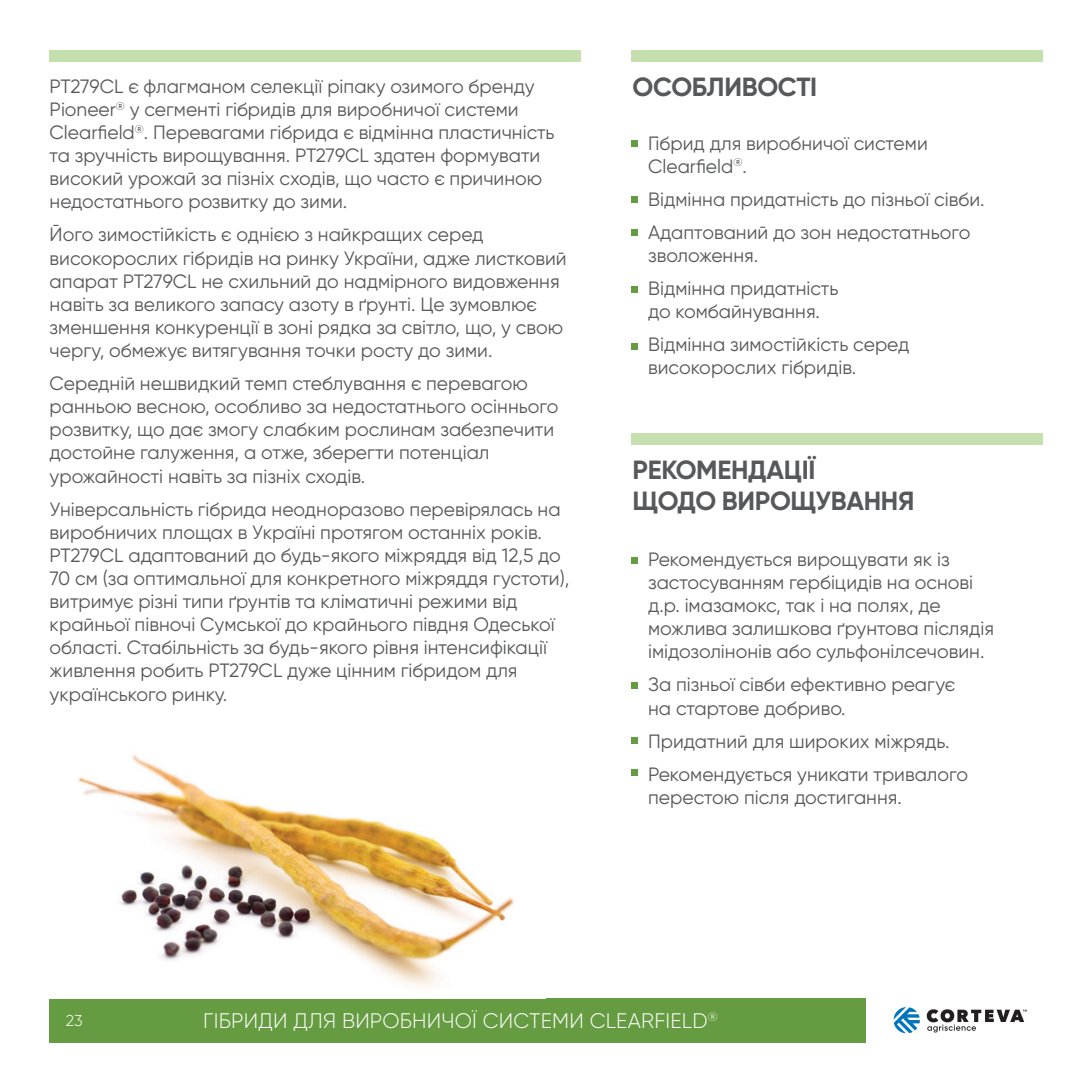
<style>
.page{position:relative;width:1092px;height:1092px;background:#fff}
.page>*{position:absolute;margin:0;border:0;box-sizing:border-box;transform-origin:0 0}
.t1{font:700 26.25px/31.5px "Gilroy";letter-spacing:-.01em;color:#57585a}
.t2{font:300 21px "Gilroy";letter-spacing:.01em;color:#fff}
.t3{font:19.25px/23.1px "Gilroy";color:#57585a}
.t4{font:300 15.75px "Gilroy";color:#fff}
</style>
<div class="page">
<div style="left:50px;top:997px;width:816px;height:45px;background:#669c41"></div>
<svg style="left:893px;top:1007px;width:26px;height:26px"></svg>
<svg style="left:926px;top:1009px;width:100px;height:23px"></svg>
<svg style="left:631px;top:140px;width:6px;height:6px"></svg>
<svg style="left:631px;top:196px;width:6px;height:6px"></svg>
<div style="left:631px;top:229px;width:6px;height:7px;background:#669c41"></div>
<div style="left:631px;top:286px;width:6px;height:7px;background:#669c41"></div>
<div style="left:631px;top:343px;width:6px;height:7px;background:#669c41"></div>
<svg style="left:631px;top:557px;width:6px;height:6px"></svg>
<div style="left:631px;top:682px;width:6px;height:7px;background:#669c41"></div>
<svg style="left:631px;top:737px;width:6px;height:6px"></svg>
<div style="left:631px;top:769px;width:6px;height:7px;background:#669c41"></div>
<div style="left:50px;top:50px;width:531px;height:12px;background:#c5e0ae"></div>
<div style="left:631px;top:50px;width:411px;height:12px;background:#c5e0ae"></div>
<div style="left:631px;top:432px;width:411px;height:12px;background:#c5e0ae"></div>
<img style="left:78px;top:755px;width:436px;height:232px">
<p class="t3" style="left:50px;top:74px;width:506px">PT279CL є флагманом селекції ріпаку озимого бренду Pioneer<sup>®</sup> у сегменті гібридів для виробничої системи Clearfield<sup>®</sup>. Перевагами гібрида є відмінна пластичність та зручність вирощування. PT279CL здатен формувати високий урожай за пізніх сходів, що часто є причиною недостатнього розвитку до зими.</p>
<p class="t3" style="left:50px;top:223px;width:518px">Його зимостійкість є однією з найкращих серед високорослих гібридів на ринку України, адже листковий апарат PT279CL не схильний до надмірного видовження навіть за великого запасу азоту в ґрунті. Це зумовлює зменшення конкуренції в зоні рядка за світло, що, у свою чергу, обмежує витягування точки росту до зими.</p>
<p class="t3" style="left:50px;top:371px;width:510px">Середній нешвидкий темп стеблування є перевагою ранньою весною, особливо за недостатнього осіннього розвитку, що дає змогу слабким рослинам забезпечити достойне галуження, а отже, зберегти потенціал урожайності навіть за пізніх сходів.</p>
<p class="t3" style="left:50px;top:497px;width:521px">Універсальність гібрида неодноразово перевірялась на виробничих площах в Україні протягом останніх років.<br>PT279CL адаптований до будь-якого міжряддя від 12,5 до 70 см (за оптимальної для конкретного міжряддя густоти), витримує різні типи ґрунтів та кліматичні режими від крайньої півночі Сумської до крайнього півдня Одеської області. Стабільність за будь-якого рівня інтенсифікації живлення робить PT279CL дуже цінним гібридом для українського ринку.</p>
<p class="t1" style="left:632px;top:71px;width:186px">ОСОБЛИВОСТІ</p>
<p class="t3" style="left:648px;top:131px;width:281px">Гібрид для виробничої системи<br>Clearfield<sup>®</sup>.</p>
<p class="t3" style="left:648px;top:187px;width:338px">Відмінна придатність до пізньої сівби.</p>
<p class="t3" style="left:648px;top:220px;width:324px">Адаптований до зон недостатнього зволоження.</p>
<p class="t3" style="left:648px;top:276px;width:192px">Відмінна придатність до комбайнування.</p>
<p class="t3" style="left:648px;top:333px;width:263px">Відмінна зимостійкість серед високорослих гібридів.</p>
<p class="t1" style="left:632px;top:453px;width:283px">РЕКОМЕНДАЦІЇ<br>ЩОДО ВИРОЩУВАННЯ</p>
<p class="t3" style="left:648px;top:547px;width:347px">Рекомендується вирощувати як із застосуванням гербіцидів на основі д.р. імазамокс, так і на полях, де можлива залишкова ґрунтова післядія імідозолінонів або сульфонілсечовин.</p>
<p class="t3" style="left:648px;top:673px;width:308px">За пізньої сівби ефективно реагує на стартове добриво.</p>
<p class="t3" style="left:648px;top:729px;width:303px">Придатний для широких міжрядь.</p>
<p class="t3" style="left:648px;top:762px;width:321px">Рекомендується уникати тривалого перестою після достигання.</p>
<p class="t4" style="left:66px;top:1010px;width:18px">23</p>
<p class="t2" style="left:203px;top:1007px;width:516px">ГІБРИДИ ДЛЯ ВИРОБНИЧОЇ СИСТЕМИ CLEARFIELD<sup>®</sup></p>
</div>
